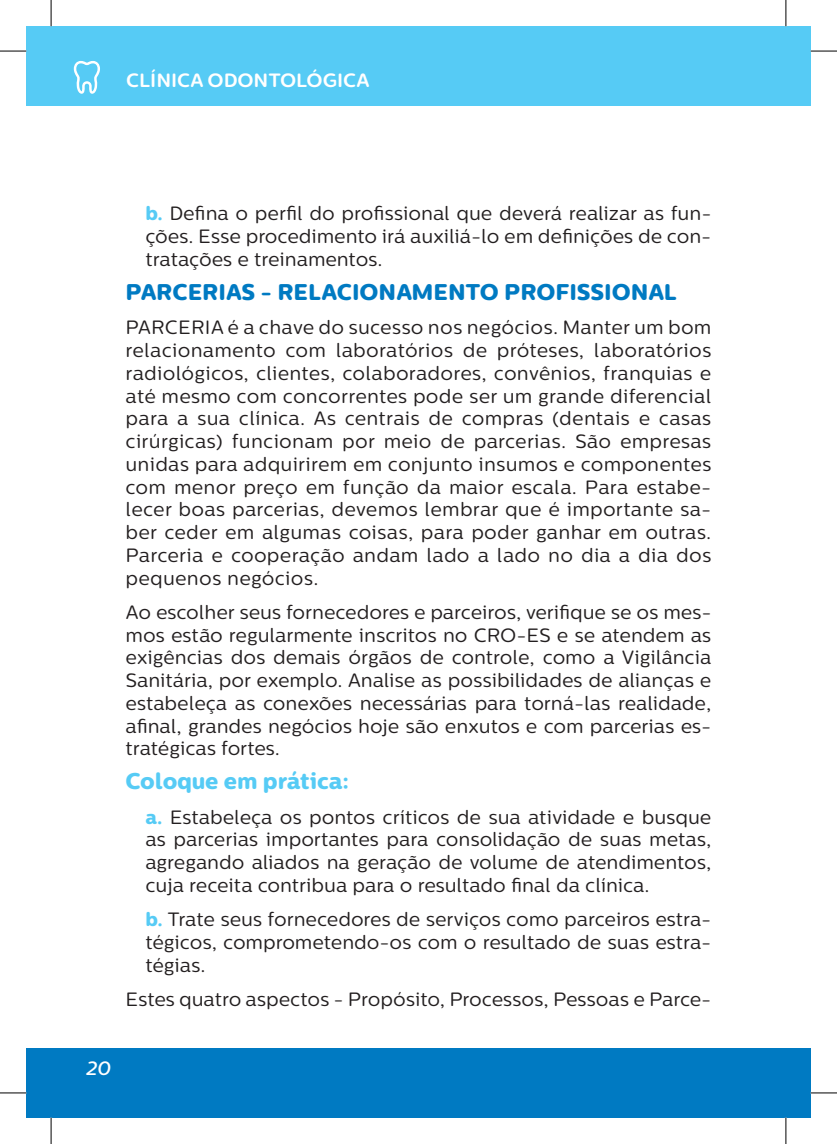
<style>
.page{position:relative;width:837px;height:1144px;background:#fff}
.page>*{position:absolute;margin:0;border:0;box-sizing:border-box;transform-origin:0 0}
.t1{font:800 22.75px "Centrale Sans Rounded";letter-spacing:-.005em;color:#007ac2}
.t2{font:800 22.75px "Centrale Sans Rounded";letter-spacing:-.005em;color:#56cbf5}
.t3{font:19.25px/22.8px "Centrale Sans Rounded";letter-spacing:-.005em;color:#231f20;text-align:justify}
.t4{font:700 19.25px "Centrale Sans Rounded";letter-spacing:-.005em;color:#fff}
.t5{font:19.25px "Centrale Sans Rounded Medium Itali";color:#fff}
.s1{font-weight:800;color:#56cbf5}
</style>
<div class="page">
<div style="left:26px;top:1048px;width:759px;height:70px;background:#007ac2"></div>
<div style="left:785px;top:1048px;width:25px;height:70px;background:#007ac2"></div>
<div style="left:26px;top:26px;width:759px;height:80px;background:#56cbf5"></div>
<div style="left:785px;top:26px;width:25px;height:80px;background:#56cbf5"></div>
<svg style="left:74px;top:61px;width:26px;height:33px"></svg>
<svg style="left:0;top:51px;width:26px;height:1px"></svg>
<svg style="left:810px;top:51px;width:26px;height:1px"></svg>
<svg style="left:0;top:1092px;width:26px;height:1px"></svg>
<svg style="left:810px;top:1092px;width:26px;height:1px"></svg>
<svg style="left:51px;top:0;width:1px;height:26px"></svg>
<svg style="left:51px;top:1118px;width:1px;height:26px"></svg>
<svg style="left:785px;top:0;width:1px;height:26px"></svg>
<svg style="left:785px;top:1118px;width:1px;height:26px"></svg>
<p class="t4" style="left:126px;top:68px;width:245px">CLÍNICA ODONTOLÓGICA</p>
<p class="t3" style="left:145px;top:202px;width:567px"><span class="s1">b.</span> Defina o perfil do profissional que deverá realizar as fun&shy;ções. Esse procedimento irá auxiliá-lo em definições de con&shy;tratações e treinamentos.</p>
<p class="t1" style="left:125px;top:278px;width:552px">PARCERIAS - RELACIONAMENTO PROFISSIONAL</p>
<p class="t3" style="left:125px;top:316px;width:587px">PARCERIA é a chave do sucesso nos negócios. Manter um bom relacionamento com laboratórios de próteses, laboratórios radiológicos, clientes, colaboradores, convênios, franquias e até mesmo com concorrentes pode ser um grande diferencial para a sua clínica. As centrais de compras (dentais e casas cirúrgicas) funcionam por meio de parcerias. São empresas unidas para adquirirem em conjunto insumos e componentes com menor preço em função da maior escala. Para estabe&shy;lecer boas parcerias, devemos lembrar que é importante sa&shy;ber ceder em algumas coisas, para poder ganhar em outras.<br>Parceria e cooperação andam lado a lado no dia a dia dos pequenos negócios.</p>
<p class="t3" style="left:125px;top:601px;width:587px">Ao escolher seus fornecedores e parceiros, verifique se os mes&shy;mos estão regularmente inscritos no CRO-ES e se atendem as exigências dos demais órgãos de controle, como a Vigilância Sanitária, por exemplo. Analise as possibilidades de alianças e estabeleça as conexões necessárias para torná-las realidade, afinal, grandes negócios hoje são enxutos e com parcerias es&shy;tratégicas fortes.</p>
<p class="t2" style="left:125px;top:767px;width:225px">Coloque em prática:</p>
<p class="t3" style="left:145px;top:805px;width:567px"><span class="s1">a.</span> Estabeleça os pontos críticos de sua atividade e busque as parcerias importantes para consolidação de suas metas, agregando aliados na geração de volume de atendimentos, cuja receita contribua para o resultado final da clínica.</p>
<p class="t3" style="left:145px;top:908px;width:567px"><span class="s1">b.</span> Trate seus fornecedores de serviços como parceiros estra&shy;tégicos, comprometendo-os com o resultado de suas estra&shy;tégias.</p>
<p class="t3" style="left:125px;top:988px;width:587px">Estes quatro aspectos - Propósito, Processos, Pessoas e Parce-</p>
<p class="t5" style="left:86px;top:1057px;width:27px">20</p>
</div>
